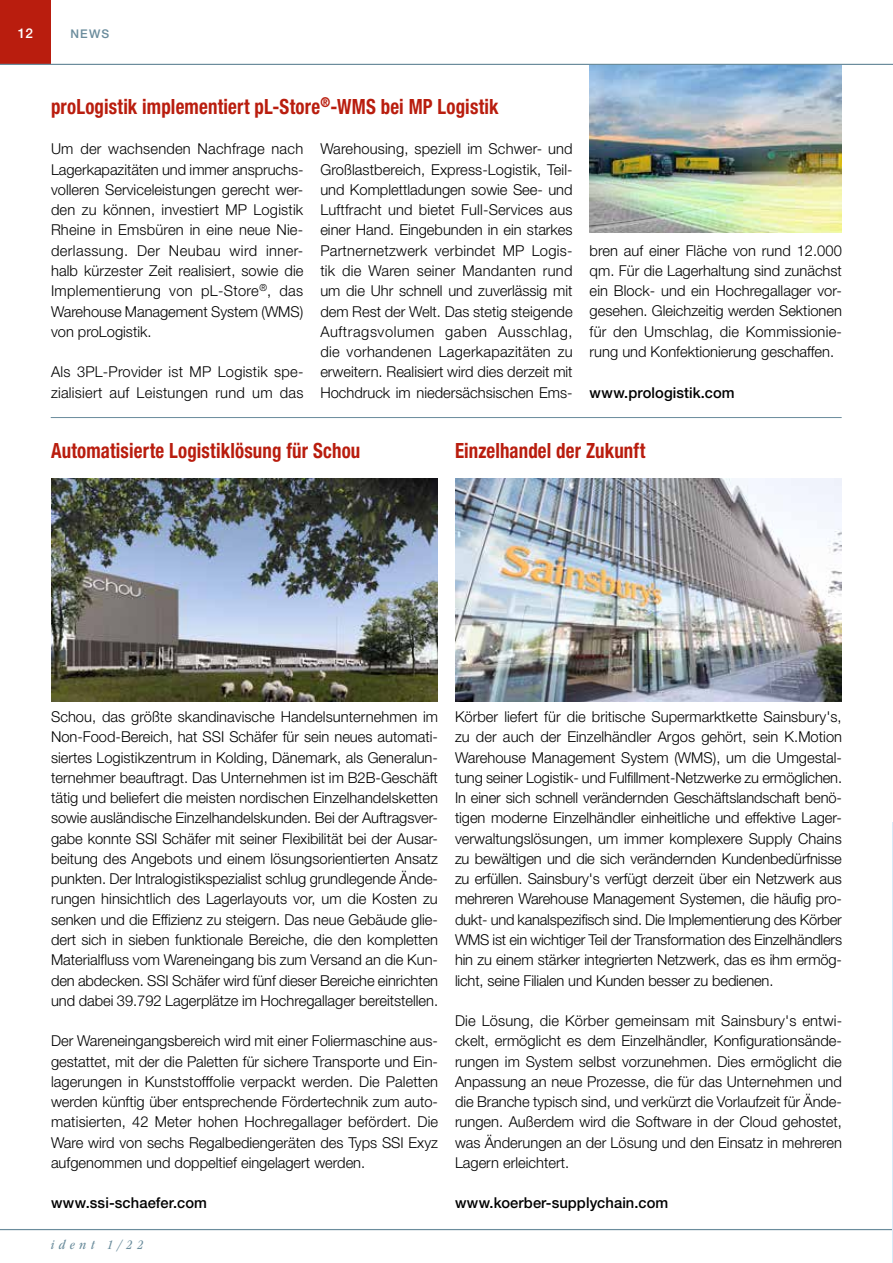
<style>
.page{position:relative;width:893px;height:1263px;background:#fff}
.page>*{position:absolute;margin:0;border:0;box-sizing:border-box;transform-origin:0 0}
.t1{font:700 condensed 21px "Helvetica Neue LT Std";letter-spacing:.01em;color:#b91d0e;scale:.9 1}
.t2{font:300 15px/20.2px "Helvetica Neue LT Std";color:#000;text-align:justify}
.t3{font:500 15px "Helvetica Neue LT Std";letter-spacing:.005em;color:#000}
.t4{font:italic condensed 13.5px "ITC Garamond Std";letter-spacing:.35em;color:#6a8c9c}
.t5{font:500 13.5px "Helvetica Neue LT Std";color:#fff}
.t6{font:500 12px "Helvetica Neue LT Std";color:#6a8c9c}
</style>
<div class="page">
<img style="left:455px;top:479px;width:387px;height:223px">
<img style="left:590px;top:65px;width:252px;height:168px">
<hr style="left:51px;top:417px;width:791px;height:1px;background:#6a8c9c">
<img style="left:51px;top:479px;width:387px;height:223px">
<div style="left:0;top:0;width:51px;height:64px;background:#b91d0e"></div>
<hr style="left:0;top:64px;width:893px;height:1px;background:#6a8c9c">
<hr style="left:0;top:1229px;width:893px;height:1px;background:#6a8c9c">
<p class="t5" style="left:18px;top:25px;width:17px">12</p>
<p class="t6" style="left:70px;top:27px;width:39px">news</p>
<h1 class="t1" style="left:51px;top:94px;width:499px">proLogistik implementiert pL-Store<sup>®</sup>-WMS bei MP Logistik</h1>
<p class="t2" style="left:51px;top:139px;width:254px">Um der wachsenden Nachfrage nach Lagerkapazitäten und immer anspruchs&shy;volleren Serviceleistungen gerecht wer&shy;den zu können, investiert MP Logistik Rheine in Emsbüren in eine neue Nie&shy;derlassung. Der Neubau wird inner&shy;halb kürzester Zeit realisiert, sowie die Implementierung von pL-Store<sup>®</sup>, das Warehouse Management System (WMS) von proLogistik.</p>
<p class="t2" style="left:51px;top:362px;width:254px">Als 3PL-Provider ist MP Logistik spe&shy;zialisiert auf Leistungen rund um das</p>
<p class="t2" style="left:320px;top:139px;width:254px">Warehousing, speziell im Schwer- und Großlastbereich, Express-Logistik, Teil&shy;und Komplettladungen sowie See- und Luftfracht und bietet Full-Services aus einer Hand. Eingebunden in ein starkes Partnernetzwerk verbindet MP Logis&shy;tik die Waren seiner Mandanten rund um die Uhr schnell und zuverlässig mit dem Rest der Welt. Das stetig steigende Auftragsvolumen gaben Ausschlag, die vorhandenen Lagerkapazitäten zu erweitern. Realisiert wird dies derzeit mit Hochdruck im niedersächsischen Ems-</p>
<p class="t2" style="left:590px;top:240px;width:254px">bren auf einer Fläche von rund 12.000 qm. Für die Lagerhaltung sind zunächst ein Block- und ein Hochregallager vor&shy;gesehen. Gleichzeitig werden Sektionen für den Umschlag, die Kommissionie&shy;rung und Konfektionierung geschaffen.</p>
<p class="t3" style="left:590px;top:383px;width:147px">www.prologistik.com</p>
<h1 class="t1" style="left:51px;top:438px;width:345px">Automatisierte Logistiklösung für Schou</h1>
<h1 class="t1" style="left:455px;top:438px;width:213px">Einzelhandel der Zukunft</h1>
<p class="t2" style="left:51px;top:706px;width:389px">Schou, das größte skandinavische Handelsunternehmen im Non-Food-Bereich, hat SSI Schäfer für sein neues automati&shy;siertes Logistikzentrum in Kolding, Dänemark, als Generalun&shy;ternehmer beauftragt. Das Unternehmen ist im B2B-Geschäft tätig und beliefert die meisten nordischen Einzelhandelsketten sowie ausländische Einzelhandelskunden. Bei der Auftragsver&shy;gabe konnte SSI Schäfer mit seiner Flexibilität bei der Ausar&shy;beitung des Angebots und einem lösungsorientierten Ansatz punkten. Der Intralogistikspezialist schlug grundlegende Ände&shy;rungen hinsichtlich des Lagerlayouts vor, um die Kosten zu senken und die Effizienz zu steigern. Das neue Gebäude glie&shy;dert sich in sieben funktionale Bereiche, die den kompletten Materialfluss vom Wareneingang bis zum Versand an die Kun&shy;den abdecken. SSI Schäfer wird fünf dieser Bereiche einrichten und dabei 39.792 Lagerplätze im Hochregallager bereitstellen.</p>
<p class="t2" style="left:51px;top:1030px;width:389px">Der Wareneingangsbereich wird mit einer Foliermaschine aus&shy;gestattet, mit der die Paletten für sichere Transporte und Ein&shy;lagerungen in Kunststofffolie verpackt werden. Die Paletten werden künftig über entsprechende Fördertechnik zum auto&shy;matisierten, 42 Meter hohen Hochregallager befördert. Die Ware wird von sechs Regalbediengeräten des Typs SSI Exyz aufgenommen und doppeltief eingelagert werden.</p>
<p class="t3" style="left:51px;top:1194px;width:158px">www.ssi-schaefer.com</p>
<p class="t4" style="left:51px;top:1237px;width:94px">ident 1/22</p>
<p class="t2" style="left:455px;top:706px;width:389px">Körber liefert für die britische Supermarktkette Sainsbury's, zu der auch der Einzelhändler Argos gehört, sein K.Motion Warehouse Management System (WMS), um die Umgestal&shy;tung seiner Logistik- und Fulfillment-Netzwerke zu ermöglichen.<br>In einer sich schnell verändernden Geschäftslandschaft benö&shy;tigen moderne Einzelhändler einheitliche und effektive Lager&shy;verwaltungslösungen, um immer komplexere Supply Chains zu bewältigen und die sich verändernden Kundenbedürfnisse zu erfüllen. Sainsbury's verfügt derzeit über ein Netzwerk aus mehreren Warehouse Management Systemen, die häufig pro&shy;dukt- und kanalspezifisch sind. Die Implementierung des Körber WMS ist ein wichtiger Teil der Transformation des Einzelhändlers hin zu einem stärker integrierten Netzwerk, das es ihm ermög&shy;licht, seine Filialen und Kunden besser zu bedienen.</p>
<p class="t2" style="left:455px;top:1010px;width:389px">Die Lösung, die Körber gemeinsam mit Sainsbury's entwi&shy;ckelt, ermöglicht es dem Einzelhändler, Konfigurationsände&shy;rungen im System selbst vorzunehmen. Dies ermöglicht die Anpassung an neue Prozesse, die für das Unternehmen und die Branche typisch sind, und verkürzt die Vorlaufzeit für Ände&shy;rungen. Außerdem wird die Software in der Cloud gehostet, was Änderungen an der Lösung und den Einsatz in mehreren Lagern erleichtert.</p>
<p class="t3" style="left:455px;top:1194px;width:215px">www.koerber-supplychain.com</p>
</div>
